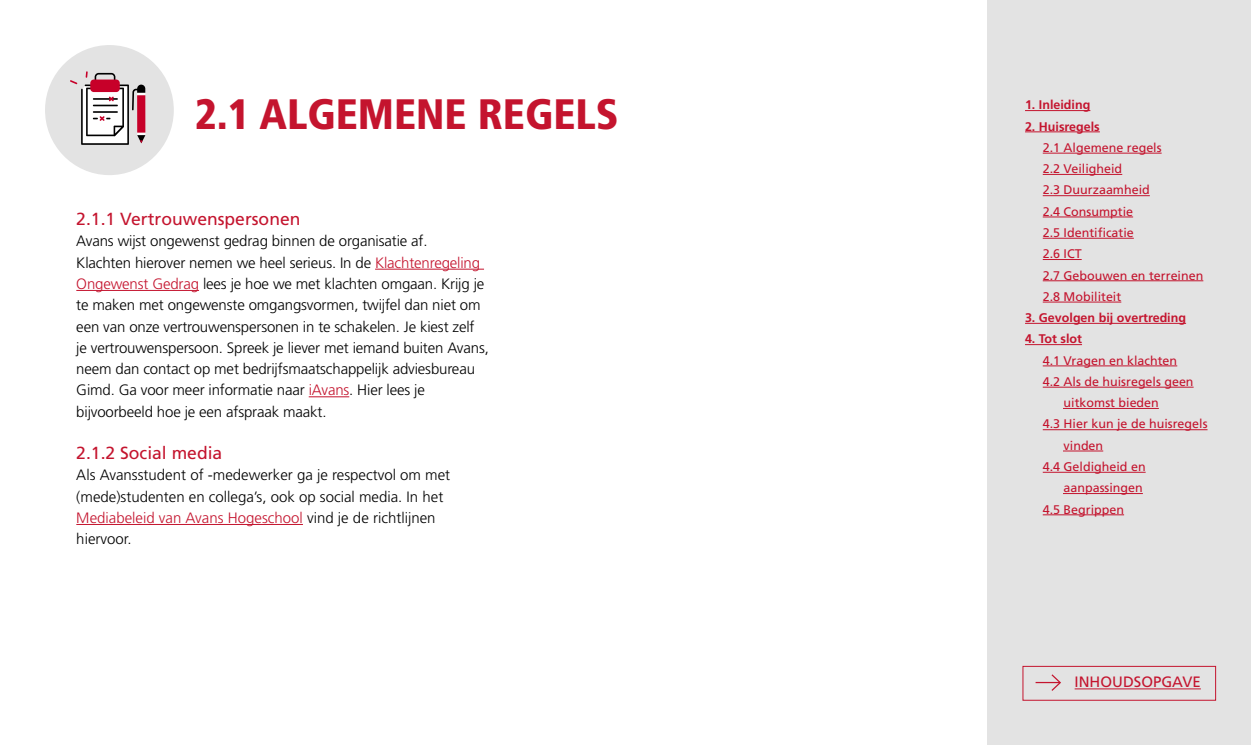
<style>
.page{position:relative;width:1251px;height:745px;background:#fff}
.page>*{position:absolute;margin:0;border:0;box-sizing:border-box;transform-origin:0 0}
.t1{font:900 condensed 42.5px "Frutiger LT Std";color:#c4142e}
.t2{font:17.5px "Frutiger LT Std";color:#c4142e}
.t3{font:300 15px/21.2px "Frutiger LT Std";letter-spacing:-.01em;color:#000}
.t4{font:15px "Frutiger LT Std";color:#c4142e}
.t5{font:12.5px/21.2px "Frutiger LT Std";color:#c4142e}
.t6{font:700 12.5px "Frutiger LT Std";color:#c4142e}
.s1{color:#c4142e}
</style>
<div class="page">
<hr style="left:375px;top:268px;width:109px;height:1px;background:#c4142e">
<hr style="left:76px;top:290px;width:123px;height:1px;background:#c4142e">
<hr style="left:309px;top:396px;width:40px;height:1px;background:#c4142e">
<hr style="left:76px;top:523px;width:227px;height:1px;background:#c4142e">
<svg style="left:45px;top:45px;width:129px;height:130px"></svg>
<div style="left:986px;top:0;width:264px;height:744px;background:#e3e3e3"></div>
<hr style="left:1024px;top:110px;width:66px;height:1px;background:#c4142e">
<hr style="left:1024px;top:131px;width:75px;height:1px;background:#c4142e">
<hr style="left:1042px;top:153px;width:119px;height:1px;background:#c4142e">
<hr style="left:1042px;top:174px;width:79px;height:1px;background:#c4142e">
<hr style="left:1042px;top:195px;width:107px;height:1px;background:#c4142e">
<hr style="left:1042px;top:216px;width:90px;height:1px;background:#c4142e">
<hr style="left:1042px;top:238px;width:91px;height:1px;background:#c4142e">
<hr style="left:1042px;top:259px;width:39px;height:1px;background:#c4142e">
<hr style="left:1042px;top:280px;width:160px;height:1px;background:#c4142e">
<hr style="left:1042px;top:301px;width:78px;height:1px;background:#c4142e">
<hr style="left:1024px;top:323px;width:161px;height:1px;background:#c4142e">
<hr style="left:1024px;top:344px;width:57px;height:1px;background:#c4142e">
<hr style="left:1042px;top:365px;width:134px;height:1px;background:#c4142e">
<hr style="left:1042px;top:386px;width:151px;height:1px;background:#c4142e">
<hr style="left:1042px;top:408px;width:116px;height:1px;background:#c4142e">
<hr style="left:1042px;top:429px;width:165px;height:1px;background:#c4142e">
<hr style="left:1042px;top:450px;width:60px;height:1px;background:#c4142e">
<hr style="left:1042px;top:471px;width:103px;height:1px;background:#c4142e">
<hr style="left:1042px;top:493px;width:100px;height:1px;background:#c4142e">
<hr style="left:1042px;top:514px;width:81px;height:1px;background:#c4142e">
<div style="left:1022px;top:665px;width:193px;height:35px;border:1px solid #c4142e"></div>
<hr style="left:1074px;top:688px;width:126px;height:1px;background:#c4142e">
<div style="left:1037px;top:400px;width:25px;height:12px;background:#e3e3e3"></div>
<div style="left:1037px;top:442px;width:25px;height:12px;background:#e3e3e3"></div>
<div style="left:1037px;top:483px;width:25px;height:12px;background:#e3e3e3"></div>
<svg style="left:1035px;top:674px;width:26px;height:17px"></svg>
<h1 class="t1" style="left:195px;top:88px;width:425px">2.1 ALGEMENE REGELS</h1>
<p class="t6" style="left:1024px;top:98px;width:67px">1. Inleiding</p>
<p class="t6" style="left:1024px;top:119px;width:76px">2. Huisregels</p>
<p class="t5" style="left:1042px;top:137px;width:162px">2.1 Algemene regels<br>2.2 Veiligheid<br>2.3 Duurzaamheid<br>2.4 Consumptie<br>2.5 Identificatie<br>2.6 ICT<br>2.7 Gebouwen en terreinen<br>2.8 Mobiliteit</p>
<p class="t6" style="left:1024px;top:310px;width:162px">3. Gevolgen bij overtreding</p>
<p class="t6" style="left:1024px;top:331px;width:58px">4. Tot slot</p>
<p class="t5" style="left:1042px;top:349px;width:136px">4.1 Vragen en klachten</p>
<p class="t5" style="left:1042px;top:371px;width:152px">4.2 Als de huisregels geen</p>
<p class="t5" style="left:1063px;top:392px;width:97px">uitkomst bieden</p>
<p class="t5" style="left:1042px;top:413px;width:166px">4.3 Hier kun je de huisregels</p>
<p class="t5" style="left:1063px;top:434px;width:41px">vinden</p>
<p class="t5" style="left:1042px;top:456px;width:104px">4.4 Geldigheid en</p>
<p class="t5" style="left:1063px;top:477px;width:81px">aanpassingen</p>
<p class="t5" style="left:1042px;top:498px;width:83px">4.5 Begrippen</p>
<p class="t2" style="left:76px;top:208px;width:225px">2.1.1 Vertrouwenspersonen</p>
<p class="t3" style="left:76px;top:231px;width:414px">Avans wijst ongewenst gedrag binnen de organisatie af.<br>Klachten hierover nemen we heel serieus. In de <span class="s1">Klachtenregeling Ongewenst Gedrag</span> lees je hoe we met klachten omgaan. Krijg je te maken met ongewenste omgangsvormen, twijfel dan niet om een van onze vertrouwenspersonen in te schakelen. Je kiest zelf je vertrouwenspersoon. Spreek je liever met iemand buiten Avans, neem dan contact op met bedrijfsmaatschappelijk adviesbureau Gimd. Ga voor meer informatie naar <span class="s1">iAvans</span>. Hier lees je bijvoorbeeld hoe je een afspraak maakt.</p>
<p class="t2" style="left:76px;top:442px;width:147px">2.1.2 Social media</p>
<p class="t3" style="left:76px;top:464px;width:375px">Als Avansstudent of -medewerker ga je respectvol om met (mede)studenten en collega’s, ook op social media. In het <span class="s1">Mediabeleid van Avans Hogeschool</span> vind je de richtlijnen hiervoor.</p>
<p class="t4" style="left:1074px;top:673px;width:128px">INHOUDSOPGAVE</p>
</div>
